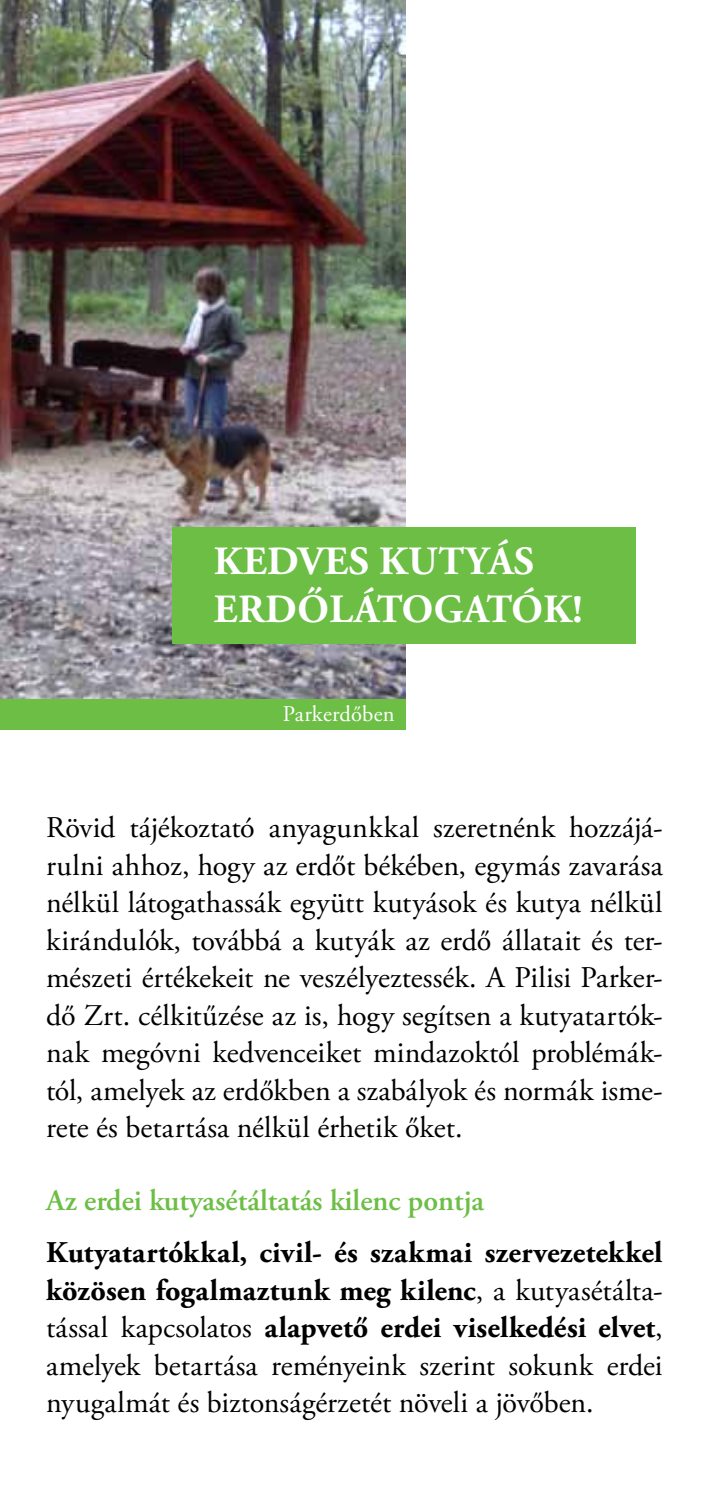
<style>
.page{position:relative;width:709px;height:1489px;background:#fff}
.page>*{position:absolute;margin:0;border:0;box-sizing:border-box;transform-origin:0 0}
.t1{font:700 40px/48px "Adobe Garamond Pro";letter-spacing:.015em;color:#fff}
.t2{font:30px/37.5px "Adobe Garamond Pro";color:#000;text-align:justify}
.t3{font:600 30px "Adobe Garamond Pro";color:#6cbe45}
.t4{font:22.5px "Adobe Garamond Pro";letter-spacing:.005em;color:#fff}
.s1{font-weight:700}
</style>
<div class="page">
<img style="left:0;top:0;width:405px;height:699px">
<div style="left:0;top:699px;width:405px;height:30px;background:#6cbe45"></div>
<div style="left:172px;top:527px;width:463px;height:116px;background:#6cbe45"></div>
<h1 class="t1" style="left:214px;top:538px;width:370px">Ke dve s kutyás erdőlátogatók!</h1>
<p class="t4" style="left:283px;top:700px;width:113px">Parkerdőben</p>
<p class="t2" style="left:46px;top:810px;width:618px">Rövid tájékoztató anyagunkkal szeretnénk hozzájá&shy;rulni ahhoz, hogy az erdőt békében, egymás zavarása nélkül látogathassák együtt kutyások és kutya nélkül kirándulók, továbbá a kutyák az erdő állatait és ter&shy;mészeti értékekeit ne veszélyeztessék. A Pilisi Parker&shy;dő Zrt. célkitűzése az is, hogy segítsen a kutyatartók&shy;nak megóvni kedvenceiket mindazoktól problémák&shy;tól, amelyek az erdőkben a szabályok és normák isme&shy;rete és betartása nélkül érhetik őket.</p>
<p class="t3" style="left:46px;top:1183px;width:439px">Az erdei kutyasétáltatás kilenc pontja</p>
<p class="t2" style="left:46px;top:1234px;width:618px"><span class="s1">Kutyatartókkal, civil- és szakmai szervezetekkel közösen fogalmaztunk meg kilenc</span>, a kutyasétálta&shy;tással kapcsolatos <span class="s1">alapvető erdei viselkedési elvet</span>, amelyek betartása reményeink szerint sokunk erdei nyugalmát és biztonságérzetét növeli a jövőben.</p>
</div>
